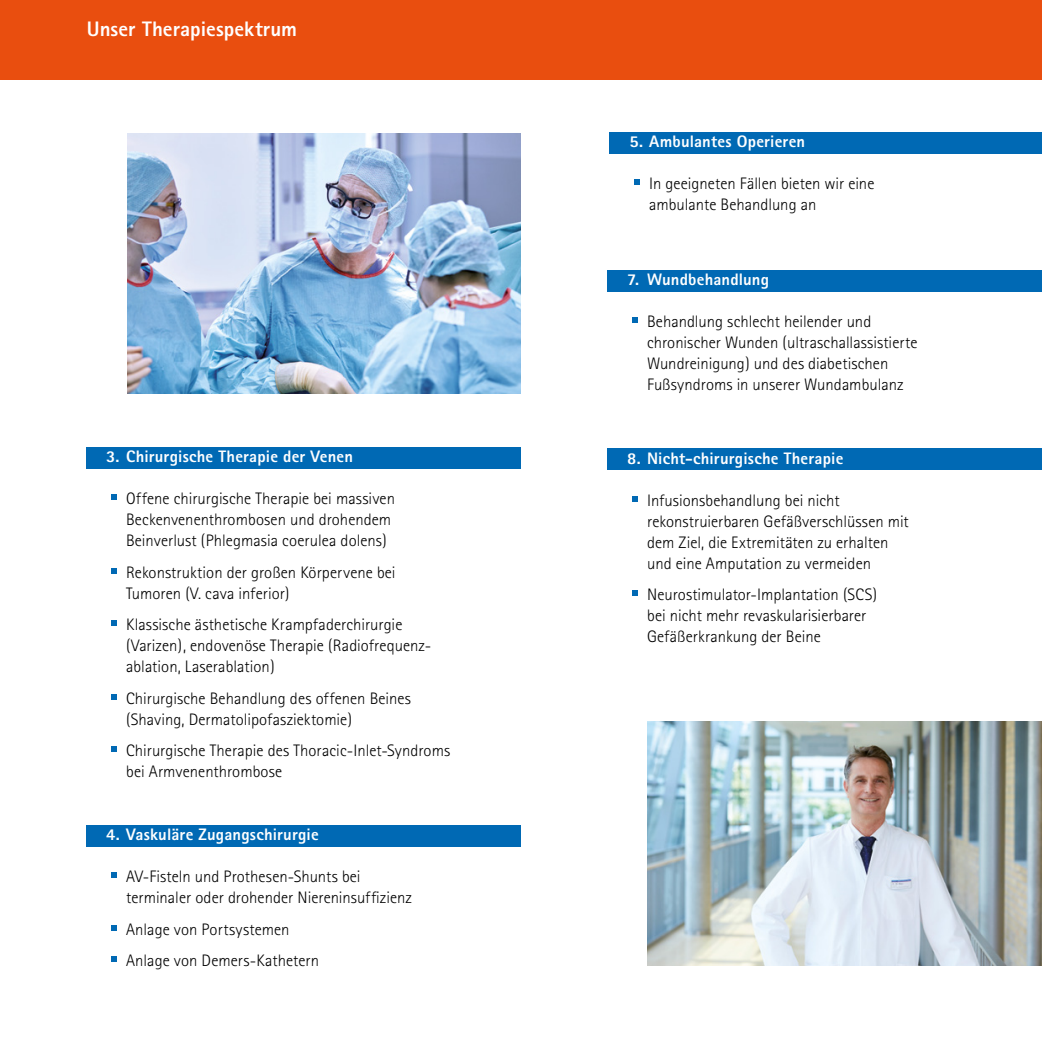
<style>
.page{position:relative;width:1042px;height:1042px;background:#fff}
.page>*{position:absolute;margin:0;border:0;box-sizing:border-box;transform-origin:0 0}
.t1{font:800 21px "Rotis Sans Serif";color:#fff}
.t2{font:300 16.62px/21px "Rotis Sans Serif";color:#000}
.t3{font:800 16.62px "Rotis Sans Serif";letter-spacing:.01em;color:#fff}
</style>
<div class="page">
<img style="left:128px;top:134px;width:393px;height:259px">
<div style="left:0;top:0;width:1042px;height:79px;background:#e94e0f"></div>
<div style="left:87px;top:825px;width:434px;height:21px;background:#0069b4"></div>
<div style="left:87px;top:447px;width:434px;height:21px;background:#0069b4"></div>
<svg style="left:111px;top:872px;width:5px;height:6px"></svg>
<svg style="left:111px;top:925px;width:5px;height:5px"></svg>
<svg style="left:111px;top:956px;width:5px;height:6px"></svg>
<svg style="left:111px;top:494px;width:5px;height:6px"></svg>
<svg style="left:111px;top:568px;width:5px;height:5px"></svg>
<svg style="left:111px;top:620px;width:5px;height:6px"></svg>
<svg style="left:111px;top:694px;width:5px;height:5px"></svg>
<svg style="left:111px;top:746px;width:5px;height:6px"></svg>
<img style="left:647px;top:722px;width:395px;height:243px">
<div style="left:608px;top:449px;width:434px;height:21px;background:#0069b4"></div>
<div style="left:608px;top:271px;width:434px;height:21px;background:#0069b4"></div>
<svg style="left:632px;top:496px;width:5px;height:5px"></svg>
<svg style="left:632px;top:590px;width:5px;height:6px"></svg>
<svg style="left:632px;top:318px;width:5px;height:5px"></svg>
<div style="left:610px;top:132px;width:432px;height:21px;background:#0069b4"></div>
<svg style="left:634px;top:180px;width:5px;height:5px"></svg>
<p class="t1" style="left:87px;top:16px;width:212px">Unser Therapiespektrum</p>
<p class="t3" style="left:106px;top:446px;width:248px">3. Chirurgische Therapie der Venen</p>
<p class="t2" style="left:126px;top:488px;width:270px">Offene chirurgische Therapie bei massiven<br>Beckenvenenthrombosen und drohendem<br>Beinverlust (Phlegmasia coerulea dolens)</p>
<p class="t2" style="left:126px;top:561px;width:271px">Rekonstruktion der großen Körpervene bei<br>Tumoren (V. cava inferior)</p>
<p class="t2" style="left:126px;top:614px;width:307px">Klassische ästhetische Krampfaderchirurgie (Varizen), endovenöse Therapie (Radiofrequenz&shy;ablation, Laserablation)</p>
<p class="t2" style="left:126px;top:687px;width:286px">Chirurgische Behandlung des offenen Beines (Shaving, Dermatolipofasziektomie)</p>
<p class="t2" style="left:126px;top:740px;width:326px">Chirurgische Therapie des Thoracic-Inlet-Syndroms bei Armvenenthrombose</p>
<p class="t3" style="left:106px;top:824px;width:214px">4. Vaskuläre Zugangschirurgie</p>
<p class="t2" style="left:126px;top:866px;width:287px">AV-Fisteln und Prothesen-Shunts bei terminaler oder drohender Niereninsuffizienz</p>
<p class="t2" style="left:126px;top:913px;width:195px;line-height:31.5px">Anlage von Portsystemen<br>Anlage von Demers-Kathetern</p>
<p class="t3" style="left:629px;top:131px;width:177px">5. Ambulantes Operieren</p>
<p class="t2" style="left:649px;top:173px;width:227px">In geeigneten Fällen bieten wir eine ambulante Behandlung an</p>
<p class="t3" style="left:627px;top:269px;width:143px">7. Wundbehandlung</p>
<p class="t2" style="left:647px;top:311px;width:272px">Behandlung schlecht heilender und chronischer Wunden (ultraschallassistierte Wundreinigung) und des diabetischen Fußsyndroms in unserer Wundambulanz</p>
<p class="t3" style="left:627px;top:447px;width:218px">8. Nicht-chirurgische Therapie</p>
<p class="t2" style="left:647px;top:489px;width:263px">Infusionsbehandlung bei nicht rekonstruierbaren Gefäßverschlüssen mit dem Ziel, die Extremitäten zu erhalten und eine Amputation zu vermeiden</p>
<p class="t2" style="left:647px;top:584px;width:232px">Neurostimulator-Implantation (SCS) bei nicht mehr revaskularisierbarer<br>Gefäßerkrankung der Beine</p>
</div>
